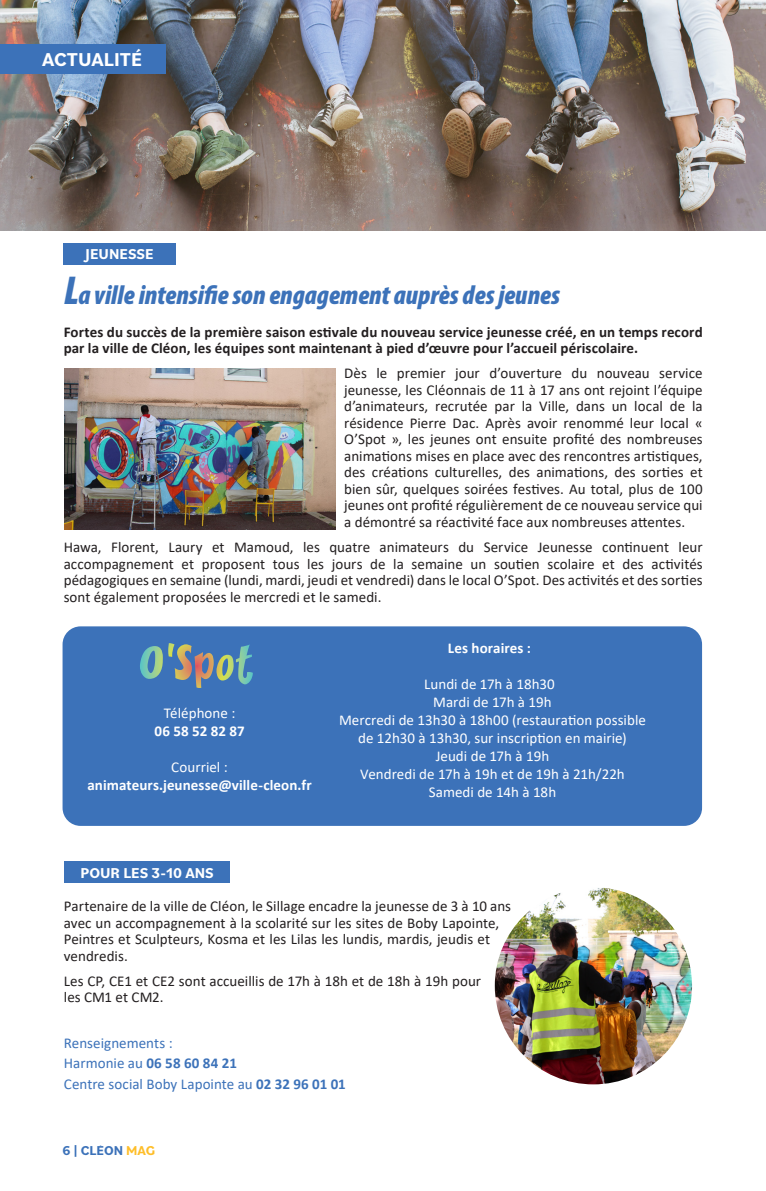
<style>
.page{position:relative;width:766px;height:1191px;background:#fff}
.page>*{position:absolute;margin:0;border:0;box-sizing:border-box;transform-origin:0 0}
.t1{font:italic 900 condensed 27px "Myriad Pro";color:#3c72b9}
.t2{font:700 19.5px "Bilo";color:#fff}
.t3{font:15px/16.5px "Calibri";letter-spacing:.005em;color:#231f20}
.t4{font:15px "Calibri";letter-spacing:.005em;color:#fff}
.t5{font:700 15px/16.5px "Calibri";letter-spacing:.005em;color:#231f20}
.t6{font:15px "Calibri";color:#3c72b9}
.t7{font:700 15px "Calibri";letter-spacing:.005em;color:#fff}
.t8{font:700 15px "Bilo";color:#fff}
.t9{font:700 13.5px "Bilo";color:#3c72b9}
.s1{font-size:40.5px}
.s2{font-weight:700}
.s3{color:#febe2a}
</style>
<div class="page">
<div style="left:64px;top:243px;width:112px;height:21px;background:#3c72b9"></div>
<div style="left:64px;top:861px;width:166px;height:21px;background:#3c72b9"></div>
<img style="left:0;top:0;width:765px;height:230px">
<div style="left:0;top:44px;width:165px;height:29px;background:#3c72b9"></div>
<img style="left:65px;top:369px;width:270px;height:160px">
<div style="left:63px;top:626px;width:638px;height:200px;background:#3c72b9;border-radius:18px"></div>
<svg style="left:140px;top:643px;width:113px;height:45px"></svg>
<img style="left:494px;top:887px;width:197px;height:197px;border-radius:99px">
<p class="t2" style="left:42px;top:46px;width:101px">ACTUALITÉ</p>
<p class="t8" style="left:86px;top:244px;width:70px">JEUNESSE</p>
<p class="t1" style="left:64px;top:278px;width:498px"><span class="s1">L</span>a ville intensifie son engagement auprès des jeunes</p>
<p class="t5" style="left:64px;top:323px;width:640px">Fortes du succès de la première saison estivale du nouveau service jeunesse créé, en un temps record par la ville de Cléon, les équipes sont maintenant à pied d’œuvre pour l’accueil périscolaire.</p>
<p class="t3" style="left:344px;top:365px;width:360px;text-align:justify">Dès le premier jour d’ouverture du nouveau service jeunesse, les Cléonnais de 11 à 17 ans ont rejoint l’équipe d’animateurs, recrutée par la Ville, dans un local de la résidence Pierre Dac. Après avoir renommé leur local « O’Spot », les jeunes ont ensuite profité des nombreuses animations mises en place avec des rencontres artistiques, des créations culturelles, des animations, des sorties et bien sûr, quelques soirées festives. Au total, plus de 100 jeunes ont profité régulièrement de ce nouveau service qui a démontré sa réactivité face aux nombreuses attentes.</p>
<p class="t3" style="left:64px;top:538px;width:640px;text-align:justify">Hawa, Florent, Laury et Mamoud, les quatre animateurs du Service Jeunesse continuent leur accompagnement et proposent tous les jours de la semaine un soutien scolaire et des activités pédagogiques en semaine (lundi, mardi, jeudi et vendredi) dans le local O’Spot. Des activités et des sorties sont également proposées le mercredi et le samedi.</p>
<p class="t7" style="left:448px;top:637px;width:85px">Les horaires :</p>
<p class="t4" style="left:424px;top:674px;width:132px">Lundi de 17h à 18h30</p>
<p class="t4" style="left:433px;top:692px;width:120px">Mardi de 17h à 19h</p>
<p class="t4" style="left:339px;top:710px;width:308px">Mercredi de 13h30 à 18h00 (restauration possible</p>
<p class="t4" style="left:358px;top:728px;width:270px">de 12h30 à 13h30, sur inscription en mairie)</p>
<p class="t4" style="left:435px;top:746px;width:115px">Jeudi de 17h à 19h</p>
<p class="t4" style="left:360px;top:764px;width:266px">Vendredi de 17h à 19h et de 19h à 21h/22h</p>
<p class="t4" style="left:428px;top:782px;width:129px">Samedi de 14h à 18h</p>
<p class="t4" style="left:164px;top:702px;width:73px">Téléphone :</p>
<p class="t7" style="left:154px;top:720px;width:91px">06 58 52 82 87</p>
<p class="t4" style="left:171px;top:756px;width:58px">Courriel :</p>
<p class="t7" style="left:87px;top:774px;width:225px">animateurs.jeunesse@ville-cleon.fr</p>
<p class="t8" style="left:80px;top:862px;width:135px">POUR LES 3-10 ANS</p>
<p class="t3" style="left:64px;top:897px;width:448px">Partenaire de la ville de Cléon, le Sillage encadre la jeunesse de 3 à 10 ans avec un accompagnement à la scolarité sur les sites de Boby Lapointe, Peintres et Sculpteurs, Kosma et les Lilas les lundis, mardis, jeudis et vendredis.</p>
<p class="t3" style="left:64px;top:972px;width:418px">Les CP, CE1 et CE2 sont accueillis de 17h à 18h et de 18h à 19h pour les CM1 et CM2.</p>
<p class="t6" style="left:64px;top:1032px;width:110px">Renseignements :</p>
<p class="t6" style="left:64px;top:1053px;width:174px">Harmonie au <span class="s2">06 58 60 84 21</span></p>
<p class="t6" style="left:64px;top:1073px;width:283px">Centre social Boby Lapointe au <span class="s2">02 32 96 01 01</span></p>
<p class="t9" style="left:63px;top:1141px;width:94px">6 | CLÉON <span class="s3">MAG</span></p>
</div>
